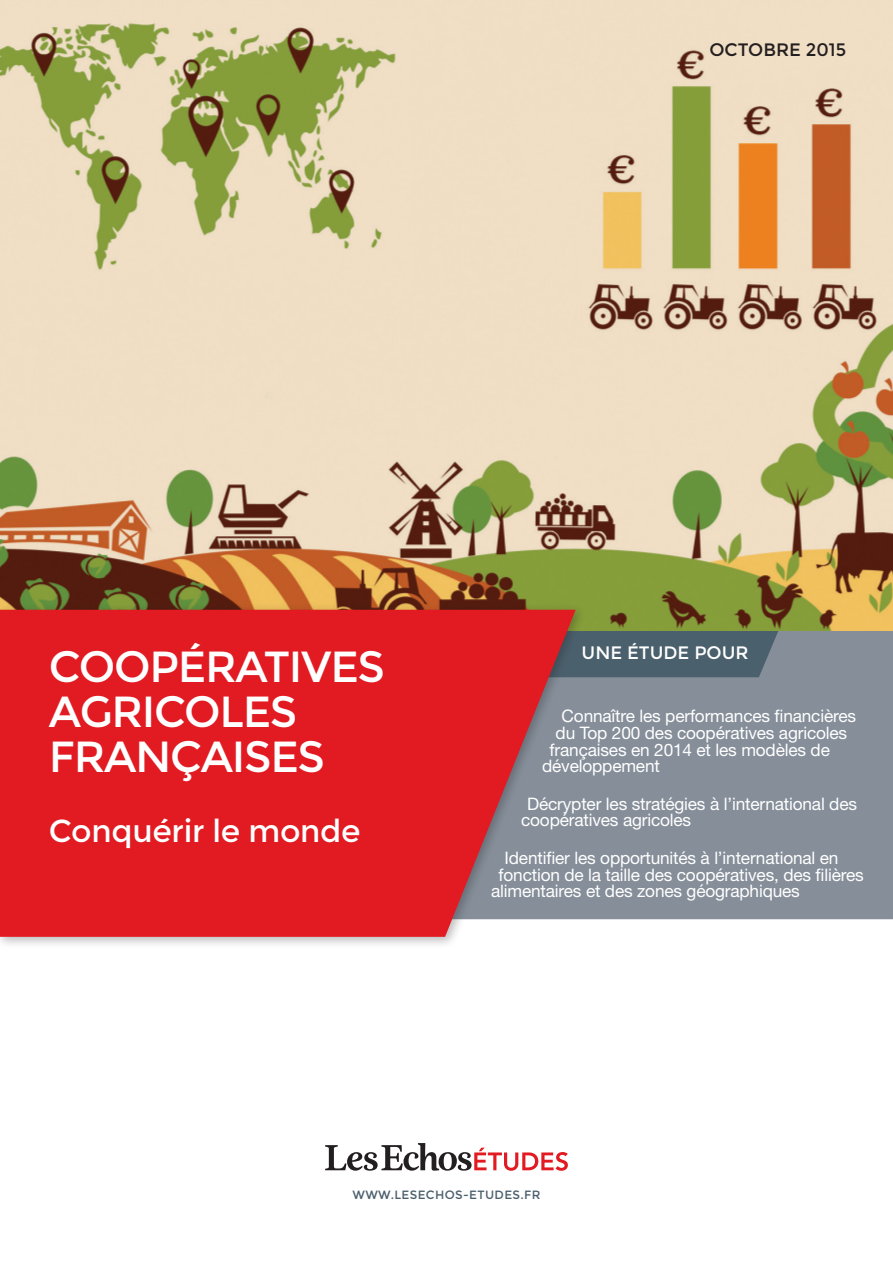
<style>
.page{position:relative;width:893px;height:1263px;background:#fff}
.page>*{position:absolute;margin:0;border:0;box-sizing:border-box;transform-origin:0 0}
.t1{font:43.5px/45px "Montserrat";letter-spacing:-.03em;color:#fff}
.t2{font:31.5px "Montserrat";letter-spacing:-.01em;color:#fff}
.t3{font:18px "Montserrat";color:#fff}
.t4{font:18px "Montserrat";color:#231f20}
.t5{font:17.25px/16.5px "Helvetica Neue LT Std";letter-spacing:-.01em;color:#fff}
.t6{font:12px "Montserrat";letter-spacing:.03em;color:#4b606d}
</style>
<div class="page">
<div style="left:587px;top:630px;width:306px;height:289px;background:#858e99"></div>
<svg style="left:587px;top:630px;width:192px;height:47px;background:#4f636e"></svg>
<svg style="left:325px;top:1143px;width:243px;height:28px"></svg>
<img style="left:0;top:0;width:893px;height:630px">
<div style="left:0;top:603px;width:587px;height:346px;background:#231f20;opacity:.3"></div>
<svg style="left:0;top:610px;width:576px;height:327px;background:#d8282f"></svg>
<p class="t4" style="left:709px;top:39px;width:138px">OCTOBRE 2015</p>
<h1 class="t1" style="left:49px;top:644px;width:337px">COOPÉRATIVES<br>AGRICOLES<br>FRANÇAISES</h1>
<h2 class="t2" style="left:49px;top:813px;width:313px">Conquérir le monde</h2>
<p class="t3" style="left:581px;top:642px;width:169px">UNE ÉTUDE POUR</p>
<p class="t5" style="left:562px;top:708px;width:296px">Connaître les performances financières</p>
<p class="t5" style="left:556px;top:724px;width:293px">du Top 200 des coopératives agricoles</p>
<p class="t5" style="left:550px;top:741px;width:282px">françaises en 2014 et les modèles de</p>
<p class="t5" style="left:542px;top:757px;width:119px">développement</p>
<p class="t5" style="left:521px;top:795px;width:337px;text-indent:6px">Décrypter les stratégies à l’international des coopératives agricoles</p>
<p class="t5" style="left:505px;top:849px;width:335px">Identifier les opportunités à l’international en</p>
<p class="t5" style="left:499px;top:866px;width:367px">fonction de la taille des coopératives, des filières</p>
<p class="t5" style="left:491px;top:882px;width:310px">alimentaires et des zones géographiques</p>
<p class="t6" style="left:352px;top:1187px;width:190px">WWW.LESECHOS-ETUDES.FR</p>
</div>
